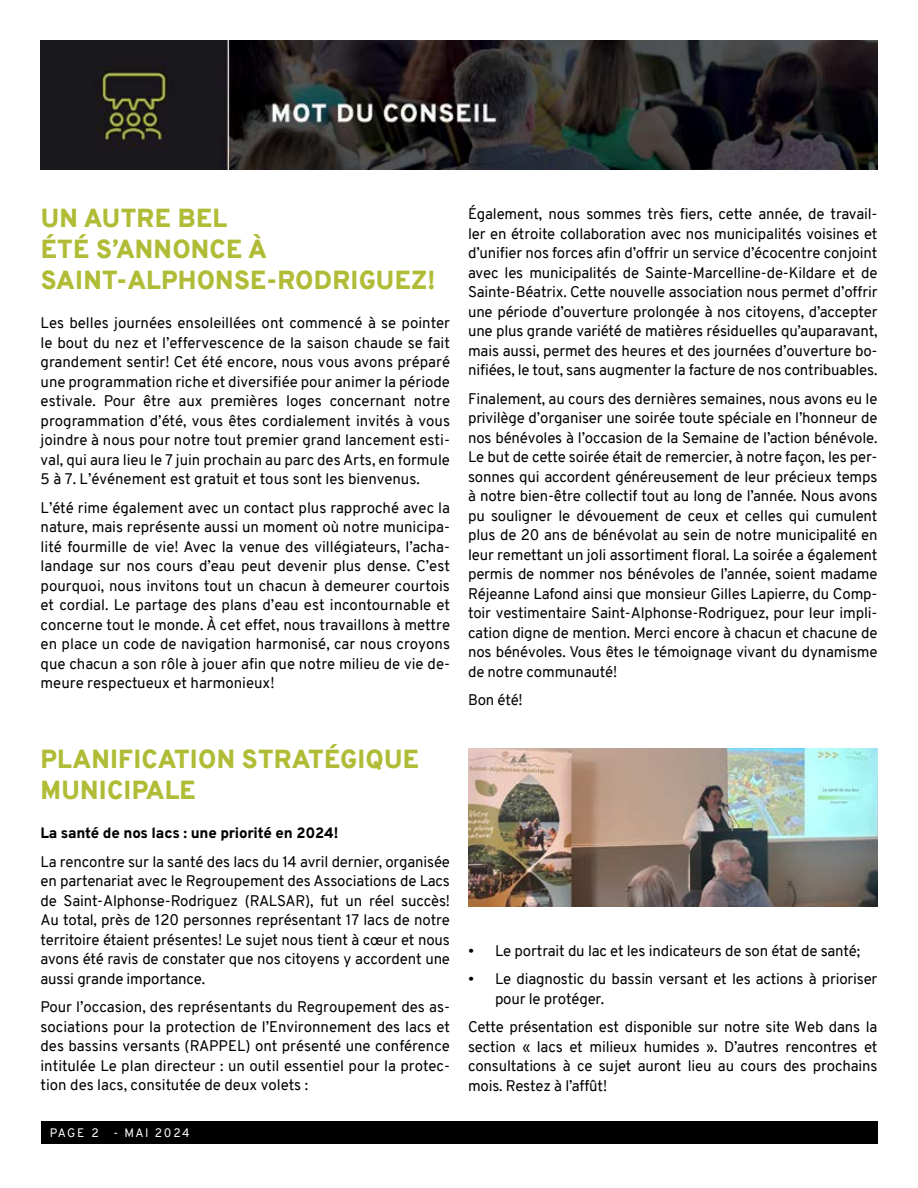
<style>
.page{position:relative;width:918px;height:1188px;background:#fff}
.page>*{position:absolute;margin:0;border:0;box-sizing:border-box;transform-origin:0 0}
.t1{font:900 25.5px/30.6px "Overpass";letter-spacing:.01em;color:#b0bc36}
.t2{font:15px/19.5px "Overpass";letter-spacing:-.01em;color:#000;text-align:justify}
.t3{font:800 15px "Overpass";letter-spacing:-.01em;color:#000}
.t4{font:12px "Overpass";letter-spacing:.13em;color:#fff}
</style>
<div class="page">
<div style="left:41px;top:1121px;width:837px;height:23px;background:#000"></div>
<img style="left:40px;top:40px;width:838px;height:129px">
<img style="left:468px;top:749px;width:410px;height:158px">
<h1 class="t1" style="left:41px;top:203px;width:396px">UN AUTRE BEL<br>ÉTÉ S’ANNONCE À<br>SAINT-ALPHONSE-RODRIGUEZ!</h1>
<p class="t2" style="left:41px;top:313px;width:411px">Les belles journées ensoleillées ont commencé à se pointer le bout du nez et l’effervescence de la saison chaude se fait grandement sentir! Cet été encore, nous vous avons préparé une programmation riche et diversifiée pour animer la période estivale. Pour être aux premières loges concernant notre programmation d’été, vous êtes cordialement invités à vous joindre à nous pour notre tout premier grand lancement esti&shy;val, qui aura lieu le 7 juin prochain au parc des Arts, en formule 5 à 7. L’événement est gratuit et tous sont les bienvenus.</p>
<p class="t2" style="left:41px;top:498px;width:411px">L’été rime également avec un contact plus rapproché avec la nature, mais représente aussi un moment où notre municipa&shy;lité fourmille de vie! Avec la venue des villégiateurs, l’acha&shy;landage sur nos cours d’eau peut devenir plus dense. C’est pourquoi, nous invitons tout un chacun à demeurer courtois et cordial. Le partage des plans d’eau est incontournable et concerne tout le monde. À cet effet, nous travaillons à mettre en place un code de navigation harmonisé, car nous croyons que chacun a son rôle à jouer afin que notre milieu de vie de&shy;meure respectueux et harmonieux!</p>
<h1 class="t1" style="left:41px;top:744px;width:380px">PLANIFICATION STRATÉGIQUE<br>MUNICIPALE</h1>
<p class="t3" style="left:40px;top:821px;width:300px">La santé de nos lacs : une priorité en 2024!</p>
<p class="t2" style="left:40px;top:852px;width:411px">La rencontre sur la santé des lacs du 14 avril dernier, organisée en partenariat avec le Regroupement des Associations de Lacs de Saint-Alphonse-Rodriguez (RALSAR), fut un réel succès!<br>Au total, près de 120 personnes représentant 17 lacs de notre territoire étaient présentes! Le sujet nous tient à cœur et nous avons été ravis de constater que nos citoyens y accordent une aussi grande importance.</p>
<p class="t2" style="left:40px;top:997px;width:411px">Pour l’occasion, des représentants du Regroupement des as&shy;sociations pour la protection de l’Environnement des lacs et des bassins versants (RAPPEL) ont présenté une conférence intitulée Le plan directeur : un outil essentiel pour la protec&shy;tion des lacs, consitutée de deux volets :</p>
<p class="t4" style="left:50px;top:1124px;width:141px">PAGE 2 - MAI 2024</p>
<p class="t2" style="left:468px;top:205px;width:411px">Également, nous sommes très fiers, cette année, de travail&shy;ler en étroite collaboration avec nos municipalités voisines et d’unifier nos forces afin d’offrir un service d’écocentre conjoint avec les municipalités de Sainte-Marcelline-de-Kildare et de Sainte-Béatrix. Cette nouvelle association nous permet d’offrir une période d’ouverture prolongée à nos citoyens, d’accepter une plus grande variété de matières résiduelles qu’auparavant, mais aussi, permet des heures et des journées d’ouverture bo&shy;nifiées, le tout, sans augmenter la facture de nos contribuables.</p>
<p class="t2" style="left:468px;top:389px;width:411px">Finalement, au cours des dernières semaines, nous avons eu le privilège d’organiser une soirée toute spéciale en l’honneur de nos bénévoles à l’occasion de la Semaine de l’action bénévole.<br>Le but de cette soirée était de remercier, à notre façon, les per&shy;sonnes qui accordent généreusement de leur précieux temps à notre bien-être collectif tout au long de l’année. Nous avons pu souligner le dévouement de ceux et celles qui cumulent plus de 20 ans de bénévolat au sein de notre municipalité en leur remettant un joli assortiment floral. La soirée a également permis de nommer nos bénévoles de l’année, soient madame Réjeanne Lafond ainsi que monsieur Gilles Lapierre, du Comp&shy;toir vestimentaire Saint-Alphonse-Rodriguez, pour leur impli&shy;cation digne de mention. Merci encore à chacun et chacune de nos bénévoles. Vous êtes le témoignage vivant du dynamisme de notre communauté!</p>
<p class="t2" style="left:468px;top:690px;width:56px">Bon été!</p>
<p class="t2" style="left:468px;top:941px;width:394px">• Le portrait du lac et les indicateurs de son état de santé;</p>
<p class="t2" style="left:495px;top:970px;width:384px;text-indent:-27px">• Le diagnostic du bassin versant et les actions à prioriser pour le protéger.</p>
<p class="t2" style="left:468px;top:1018px;width:411px">Cette présentation est disponible sur notre site Web dans la section « lacs et milieux humides ». D’autres rencontres et consultations à ce sujet auront lieu au cours des prochains mois. Restez à l’affût!</p>
</div>
